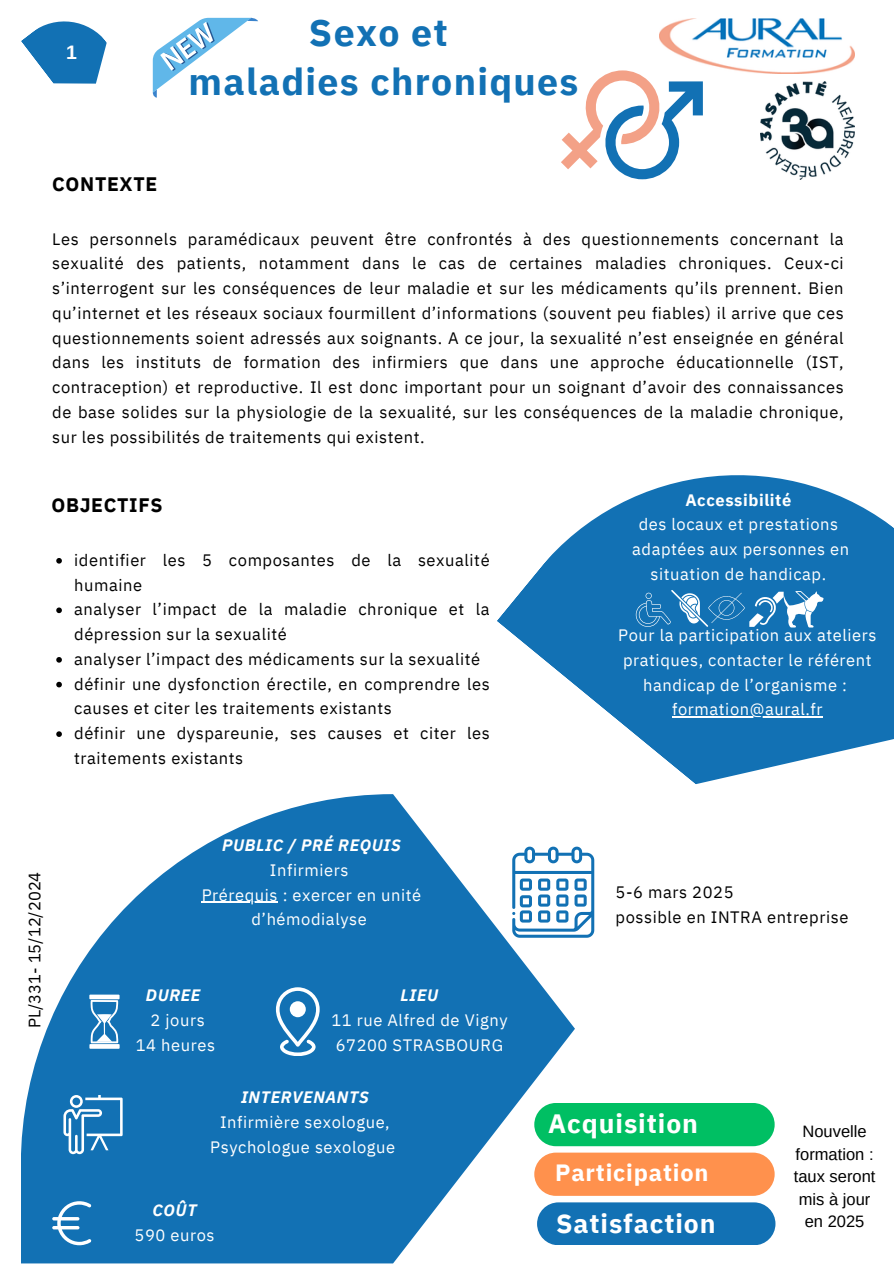
<style>
.page{position:relative;width:894px;height:1264px;background:#fff}
.page>*{position:absolute;margin:0;border:0;box-sizing:border-box;transform-origin:0 0}
.t1{font:700 37.5px/48.3px "IBM Plex Sans";letter-spacing:.035em;color:#1271b4;text-align:center}
.t2{font:700 26.4px "IBM Plex Sans";letter-spacing:.035em;color:#fff}
.t3{font:700 23.4px "IBM Plex Sans";letter-spacing:.035em;color:#fff}
.t4{font:22.95px/49.7px "IBM Plex Sans";color:#000}
.t5{font:22.65px "IBM Plex Sans";color:#000}
.t6{font:700 19.5px "IBM Plex Sans";letter-spacing:.035em;color:#000}
.t7{font:700 19.5px "Arimo";color:#fff}
.t8{font:16.5px/24.8px "IBM Plex Sans";letter-spacing:.035em;color:#000}
.t9{font:16.5px/24.8px "IBM Plex Sans";letter-spacing:.035em;color:#fff;text-align:center}
.t10{font:16.5px/22.5px "Arimo";color:#000;text-align:center}
.t11{font:italic 700 16.5px "IBM Plex Sans";letter-spacing:.035em;color:#fff}
.t12{font:16.5px "IBM Plex Sans";color:#000}
.t13{font:700 16.5px "IBM Plex Sans";letter-spacing:.035em;color:#fff}
</style>
<div class="page">
<div style="left:534px;top:1102px;width:240px;height:44px;background:#00bf63;border-radius:22px"></div>
<div style="left:534px;top:1152px;width:240px;height:43px;background:#ff914d;border-radius:22px"></div>
<div style="left:537px;top:1202px;width:238px;height:43px;background:#1271b4;border-radius:21px"></div>
<svg style="left:21px;top:794px;width:553px;height:469px;fill:#1271b4"></svg>
<svg style="left:89px;top:994px;width:31px;height:54px"></svg>
<svg style="left:276px;top:987px;width:43px;height:68px"></svg>
<div style="left:290px;top:1001px;width:16px;height:16px;background:#fff;border-radius:50%"></div>
<svg style="left:63px;top:1094px;width:60px;height:60px"></svg>
<svg style="left:512px;top:863px;width:82px;height:74px"></svg>
<svg style="left:52px;top:1201px;width:39px;height:43px"></svg>
<svg style="left:21px;top:21px;width:86px;height:63px"></svg>
<img style="left:659px;top:18px;width:195px;height:55px">
<svg style="left:496px;top:475px;width:397px;height:388px;fill:#1271b4"></svg>
<hr style="left:672px;top:716px;width:150px;height:1px;background:#fff">
<svg style="left:635px;top:590px;width:187px;height:37px;background:#448ec3"></svg>
<svg style="left:56px;top:558px;width:6px;height:5px"></svg>
<svg style="left:56px;top:607px;width:6px;height:6px"></svg>
<svg style="left:56px;top:657px;width:6px;height:5px"></svg>
<svg style="left:56px;top:681px;width:6px;height:6px"></svg>
<svg style="left:56px;top:731px;width:6px;height:6px"></svg>
<hr style="left:202px;top:901px;width:76px;height:1px;background:#fff">
<img style="left:760px;top:82px;width:94px;height:98px">
<svg style="left:561px;top:70px;width:141px;height:109px"></svg>
<svg style="left:152px;top:18px;width:106px;height:80px"></svg>
<p class="t7" style="left:66px;top:41px;width:12px">1</p>
<p class="t1" style="left:188px;top:8px;width:391px">Sexo et<br>maladies chroniques</p>
<p class="t6" style="left:52px;top:170px;width:107px">CONTEXTE</p>
<p class="t8" style="left:52px;top:226px;width:792px;text-align:justify">Les personnels paramédicaux peuvent être confrontés à des questionnements concernant la sexualité des patients, notamment dans le cas de certaines maladies chroniques. Ceux-ci s’interrogent sur les conséquences de leur maladie et sur les médicaments qu’ils prennent. Bien qu’internet et les réseaux sociaux fourmillent d’informations (souvent peu fiables) il arrive que ces questionnements soient adressés aux soignants. A ce jour, la sexualité n’est enseignée en général dans les instituts de formation des infirmiers que dans une approche éducationnelle (IST, contraception) et reproductive. Il est donc important pour un soignant d’avoir des connaissances de base solides sur la physiologie de la sexualité, sur les conséquences de la maladie chronique, sur les possibilités de traitements qui existent.</p>
<p class="t6" style="left:51px;top:492px;width:113px">OBJECTIFS</p>
<p class="t8" style="left:74px;top:547px;width:417px">identifier les 5 composantes de la sexualité humaine</p>
<h5 class="t8" style="left:74px;top:597px;width:417px">analyser l’impact de la maladie chronique et la dépression sur la sexualité</h5>
<p class="t8" style="left:74px;top:646px;width:407px">analyser l’impact des médicaments sur la sexualité</p>
<p class="t8" style="left:74px;top:671px;width:417px">définir une dysfonction érectile, en comprendre les causes et citer les traitements existants</p>
<p class="t8" style="left:74px;top:720px;width:417px">définir une dyspareunie, ses causes et citer les traitements existants</p>
<p class="t13" style="left:685px;top:489px;width:107px">Accessibilité</p>
<p class="t9" style="left:638px;top:512px;width:201px">des locaux et prestations</p>
<p class="t9" style="left:632px;top:536px;width:218px">adaptées aux personnes en situation de handicap.</p>
<p class="t9" style="left:618px;top:622px;width:260px">Pour la participation aux ateliers pratiques, contacter le référent handicap de l’organisme :</p>
<h4 class="t9" style="left:672px;top:696px;width:152px">formation@aural.fr</h4>
<p class="t12" style="left:23px;top:1028px;width:158px;rotate:-90deg">PL/331- 15/12/2024</p>
<p class="t11" style="left:222px;top:834px;width:180px">PUBLIC / PRÉ REQUIS</p>
<p class="t9" style="left:270px;top:857px;width:80px">Infirmiers</p>
<p class="t9" style="left:202px;top:882px;width:221px">Prérequis : exercer en unité d’hémodialyse</p>
<p class="t11" style="left:146px;top:984px;width:56px">DUREE</p>
<p class="t9" style="left:151px;top:1007px;width:56px">2 jours</p>
<p class="t9" style="left:136px;top:1032px;width:81px">14 heures</p>
<p class="t11" style="left:400px;top:984px;width:39px">LIEU</p>
<h4 class="t9" style="left:331px;top:1007px;width:178px">11 rue Alfred de Vigny</h4>
<p class="t9" style="left:335px;top:1032px;width:169px">67200 STRASBOURG</p>
<p class="t11" style="left:241px;top:1086px;width:129px">INTERVENANTS</p>
<p class="t9" style="left:220px;top:1109px;width:171px">Infirmière sexologue,</p>
<p class="t9" style="left:210px;top:1133px;width:186px">Psychologue sexologue</p>
<p class="t11" style="left:152px;top:1198px;width:46px">COÛT</p>
<p class="t9" style="left:134px;top:1222px;width:81px">590 euros</p>
<p class="t8" style="left:615px;top:879px;width:119px">5-6 mars 2025</p>
<p class="t8" style="left:615px;top:904px;width:234px">possible en INTRA entreprise</p>
<p class="t2" style="left:548px;top:1105px;width:151px">Acquisition</p>
<p class="t3" style="left:555px;top:1157px;width:155px">Participation</p>
<h1 class="t2" style="left:556px;top:1205px;width:161px">Satisfaction</h1>
<h3 class="t4" style="left:786px;top:1099px;width:42px">0%<br>0%</h3>
<h3 class="t5" style="left:787px;top:1208px;width:41px">0%</h3>
<p class="t10" style="left:793px;top:1120px;width:83px">Nouvelle formation : taux seront mis à jour en 2025</p>
</div>
